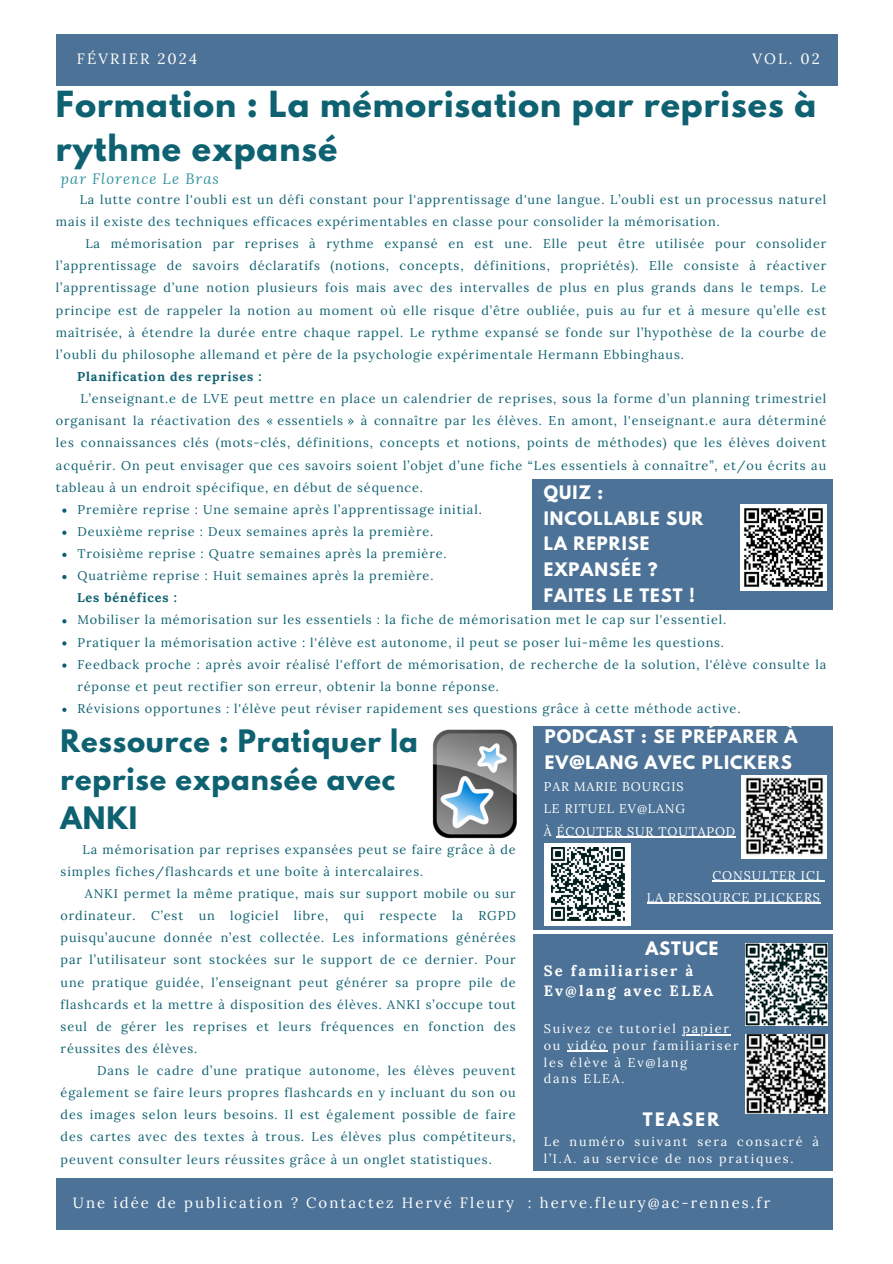
<style>
.page{position:relative;width:893px;height:1264px;background:#fff}
.page>*{position:absolute;margin:0;border:0;box-sizing:border-box;transform-origin:0 0}
.t1{font:700 31.95px/43.8px "League Spartan";letter-spacing:.03em;color:#0e6171}
.t2{font:700 27.45px/38.2px "League Spartan";letter-spacing:.03em;color:#0e6171}
.t3{font:700 16.5px/25.8px "League Spartan";letter-spacing:.06em;color:#fff}
.t4{font:14.85px "Lora";letter-spacing:.14em;color:#fff}
.t5{font:700 14.85px/20px "Lora";letter-spacing:.14em;color:#fff}
.t6{font:italic 14.85px "Lora";letter-spacing:.07em;color:#3494a0}
.t7{font:12.6px/22px "Lora";letter-spacing:.07em;color:#0e6171;text-align:justify}
.t8{font:12.6px/16.8px "Lora";letter-spacing:.14em;color:#fff}
.t9{font:12.6px "Lora";letter-spacing:.07em;color:#fff}
.t10{font:700 12.6px "Lora";letter-spacing:.07em;color:#0e6171}
</style>
<div class="page">
<div style="left:56px;top:34px;width:781px;height:51px;background:#4c7297"></div>
<svg style="left:62px;top:508px;width:4px;height:4px"></svg>
<svg style="left:62px;top:530px;width:4px;height:5px"></svg>
<svg style="left:62px;top:553px;width:4px;height:4px"></svg>
<svg style="left:62px;top:575px;width:4px;height:4px"></svg>
<svg style="left:62px;top:619px;width:4px;height:4px"></svg>
<svg style="left:62px;top:641px;width:4px;height:4px"></svg>
<svg style="left:62px;top:663px;width:4px;height:4px"></svg>
<svg style="left:62px;top:707px;width:4px;height:5px"></svg>
<div style="left:56px;top:1178px;width:776px;height:51px;background:#4c7297"></div>
<div style="left:533px;top:934px;width:299px;height:236px;background:#4c7297"></div>
<img style="left:432px;top:730px;width:85px;height:108px">
<div style="left:533px;top:726px;width:299px;height:203px;background:#4c7297"></div>
<div style="left:532px;top:479px;width:300px;height:130px;background:#4c7297"></div>
<img style="left:740px;top:504px;width:86px;height:86px">
<div style="left:545px;top:842px;width:86px;height:83px;background:#fff"></div>
<img style="left:551px;top:848px;width:73px;height:72px">
<hr style="left:556px;top:836px;width:180px;height:1px;background:#fff">
<hr style="left:712px;top:880px;width:108px;height:1px;background:#fff">
<hr style="left:646px;top:902px;width:174px;height:1px;background:#fff">
<img style="left:741px;top:776px;width:85px;height:82px">
<img style="left:745px;top:943px;width:82px;height:82px">
<img style="left:745px;top:1034px;width:82px;height:79px">
<hr style="left:682px;top:1034px;width:48px;height:1px;background:#fff">
<hr style="left:567px;top:1050px;width:40px;height:1px;background:#fff">
<p class="t4" style="left:77px;top:49px;width:122px">FÉVRIER 2024</p>
<p class="t4" style="left:752px;top:49px;width:69px">VOL. 02</p>
<p class="t1" style="left:56px;top:87px;width:761px">Formation : La mémorisation par reprises à rythme expansé</p>
<p class="t6" style="left:61px;top:169px;width:160px">par Florence Le Bras</p>
<p class="t7" style="left:56px;top:188px;width:771px;text-indent:24px">La lutte contre l'oubli est un défi constant pour l'apprentissage d'une langue. L’oubli est un processus naturel mais il existe des techniques efficaces expérimentables en classe pour consolider la mémorisation.</p>
<h4 class="t7" style="left:56px;top:232px;width:771px;text-indent:29px">La mémorisation par reprises à rythme expansé en est une. Elle peut être utilisée pour consolider l’apprentissage de savoirs déclaratifs (notions, concepts, définitions, propriétés). Elle consiste à réactiver l’apprentissage d’une notion plusieurs fois mais avec des intervalles de plus en plus grands dans le temps. Le principe est de rappeler la notion au moment où elle risque d’être oubliée, puis au fur et à mesure qu’elle est maîtrisée, à étendre la durée entre chaque rappel. Le rythme expansé se fonde sur l’hypothèse de la courbe de l’oubli du philosophe allemand et père de la psychologie expérimentale Hermann Ebbinghaus.</h4>
<h4 class="t10" style="left:77px;top:368px;width:186px">Planification des reprises :</h4>
<h1 class="t7" style="left:56px;top:387px;width:771px;text-indent:25px">L’enseignant.e de LVE peut mettre en place un calendrier de reprises, sous la forme d’un planning trimestriel organisant la réactivation des « essentiels » à connaître par les élèves. En amont, l'enseignant.e aura déterminé les connaissances clés (mots-clés, définitions, concepts et notions, points de méthodes) que les élèves doivent acquérir. On peut envisager que ces savoirs soient l’objet d’une fiche “Les essentiels à connaître”, et/ou écrits au tableau à un endroit spécifique, en début de séquence.</h1>
<h6 class="t7" style="left:77px;top:498px;width:406px">Première reprise : Une semaine après l’apprentissage initial.</h6>
<p class="t7" style="left:77px;top:520px;width:357px">Deuxième reprise : Deux semaines après la première.</p>
<p class="t7" style="left:77px;top:542px;width:370px">Troisième reprise : Quatre semaines après la première.</p>
<p class="t7" style="left:77px;top:564px;width:357px">Quatrième reprise : Huit semaines après la première.</p>
<p class="t10" style="left:77px;top:589px;width:101px">Les bénéfices :</p>
<p class="t7" style="left:77px;top:609px;width:650px">Mobiliser la mémorisation sur les essentiels : la fiche de mémorisation met le cap sur l'essentiel.</p>
<p class="t7" style="left:77px;top:631px;width:648px">Pratiquer la mémorisation active : l'élève est autonome, il peut se poser lui-même les questions.</p>
<p class="t7" style="left:77px;top:653px;width:750px">Feedback proche : après avoir réalisé l'effort de mémorisation, de recherche de la solution, l'élève consulte la réponse et peut rectifier son erreur, obtenir la bonne réponse.</p>
<p class="t7" style="left:77px;top:697px;width:664px">Révisions opportunes : l'élève peut réviser rapidement ses questions grâce à cette méthode active.</p>
<p class="t3" style="left:543px;top:481px;width:161px">QUIZ :<br>INCOLLABLE SUR<br>LA REPRISE<br>EXPANSÉE ?<br>FAITES LE TEST !</p>
<h3 class="t2" style="left:61px;top:725px;width:358px">Ressource : Pratiquer la reprise expansée avec<br>ANKI</h3>
<p class="t7" style="left:61px;top:838px;width:456px;text-indent:22px">La mémorisation par reprises expansées peut se faire grâce à de simples fiches/flashcards et une boîte à intercalaires.</p>
<p class="t7" style="left:61px;top:882px;width:456px;text-indent:24px">ANKI permet la même pratique, mais sur support mobile ou sur ordinateur. C’est un logiciel libre, qui respecte la RGPD puisqu’aucune donnée n’est collectée. Les informations générées par l’utilisateur sont stockées sur le support de ce dernier. Pour une pratique guidée, l’enseignant peut générer sa propre pile de flashcards et la mettre à disposition des élèves. ANKI s’occupe tout seul de gérer les reprises et leurs fréquences en fonction des réussites des élèves.</p>
<p class="t7" style="left:61px;top:1059px;width:456px;text-indent:37px">Dans le cadre d’une pratique autonome, les élèves peuvent également se faire leurs propres flashcards en y incluant du son ou des images selon leurs besoins. Il est également possible de faire des cartes avec des textes à trous. Les élèves plus compétiteurs, peuvent consulter leurs réussites grâce à un onglet statistiques.</p>
<p class="t3" style="left:545px;top:725px;width:254px">PODCAST : SE PRÉPARER À<br>EV@LANG AVEC PLICKERS</p>
<p class="t9" style="left:543px;top:778px;width:141px">PAR MARIE BOURGIS</p>
<p class="t9" style="left:543px;top:800px;width:143px">LE RITUEL EV@LANG</p>
<p class="t9" style="left:543px;top:822px;width:193px">À ÉCOUTER SUR TOUTAPOD</p>
<h3 class="t9" style="left:712px;top:867px;width:109px">CONSULTER ICI</h3>
<p class="t9" style="left:646px;top:889px;width:174px">LA RESSOURCE PLICKERS</p>
<h2 class="t3" style="left:645px;top:937px;width:74px">ASTUCE</h2>
<p class="t5" style="left:543px;top:960px;width:171px">Se familiariser à<br>Ev@lang avec ELEA</p>
<p class="t8" style="left:543px;top:1019px;width:196px">Suivez ce tutoriel papier ou vidéo pour familiariser les élève à Ev@lang<br>dans ELEA.</p>
<h3 class="t3" style="left:643px;top:1108px;width:78px">TEASER</h3>
<p class="t8" style="left:543px;top:1133px;width:277px">Le numéro suivant sera consacré à l’I.A. au service de nos pratiques.</p>
<p class="t4" style="left:73px;top:1192px;width:698px">Une idée de publication ? Contactez Hervé Fleury : herve.fleury@ac-rennes.fr</p>
</div>
